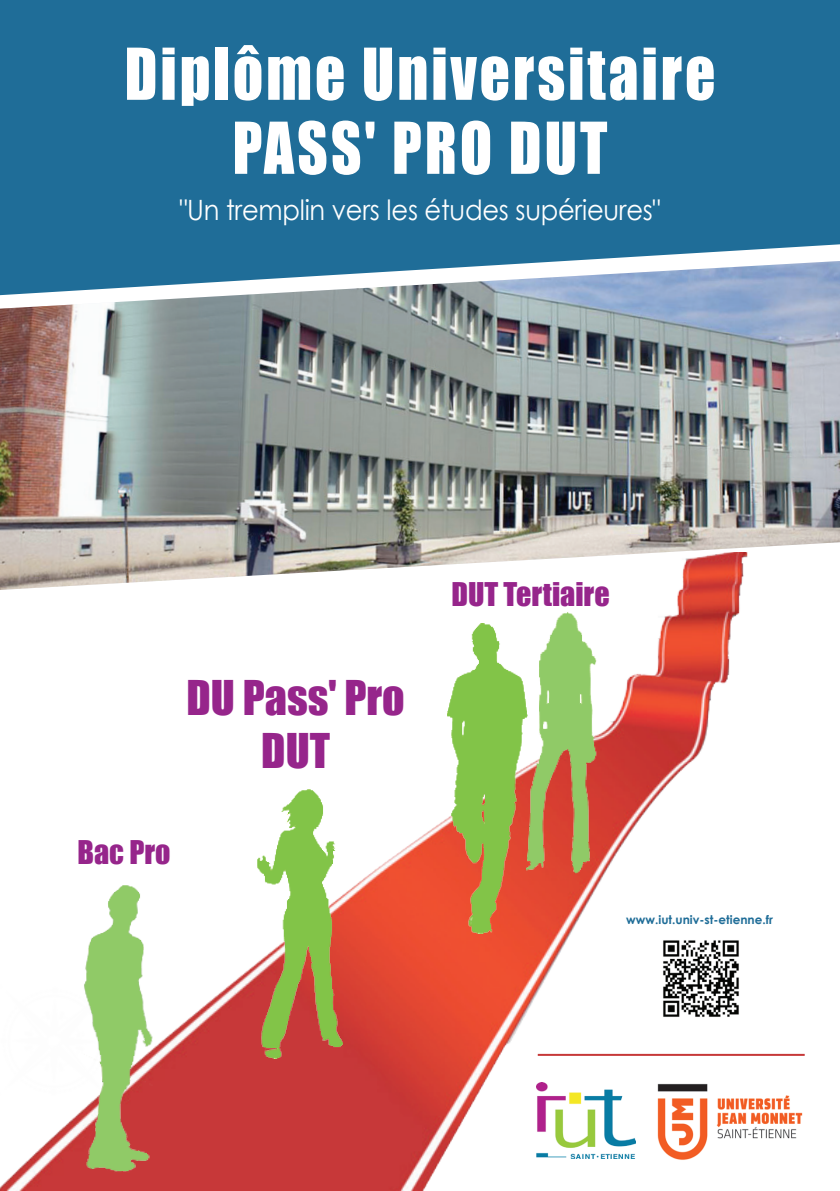
<style>
.page{position:relative;width:840px;height:1191px;background:#fff}
.page>*{position:absolute;margin:0;border:0;box-sizing:border-box;transform-origin:0 0}
.t1{font:66px/74px "Impact";letter-spacing:.05em;color:#fff;text-align:center;scale:.9 1}
.t2{font:44px/52.8px "Impact";color:#96258b;text-align:center}
.t3{font:30px "Impact";color:#96258b}
.t4{font:28px "Century Gothic";letter-spacing:-.01em;color:#fff;scale:.92 1}
.t5{font:700 12px "Century Gothic";color:#1f6d98}
</style>
<div class="page">
<img style="left:0;top:590px;width:805px;height:601px">
<img style="left:257px;top:789px;width:85px;height:269px">
<img style="left:536px;top:1082px;width:99px;height:76px">
<img style="left:447px;top:624px;width:80px;height:309px">
<img style="left:62px;top:869px;width:91px;height:316px">
<img style="left:0;top:295px;width:839px;height:295px">
<svg style="left:0;top:0;width:839px;height:295px;background:#2d759e"></svg>
<img style="left:660px;top:939px;width:80px;height:79px">
<hr style="left:537px;top:1053px;width:267px;height:2px;background:#c63838">
<img style="left:526px;top:593px;width:80px;height:297px">
<img style="left:654px;top:1081px;width:150px;height:81px">
<h1 class="t1" style="left:124px;top:35px;width:657px">Diplôme Universitaire<br>PASS' PRO DUT</h1>
<p class="t4" style="left:179px;top:193px;width:524px">"Un tremplin vers les études supérieures"</p>
<h2 class="t2" style="left:186px;top:670px;width:220px">DU Pass' Pro<br>DUT</h2>
<p class="t3" style="left:77px;top:828px;width:94px">Bac Pro</p>
<p class="t3" style="left:451px;top:571px;width:160px">DUT Tertiaire</p>
<p class="t5" style="left:626px;top:912px;width:148px">www.iut.univ-st-etienne.fr</p>
</div>
